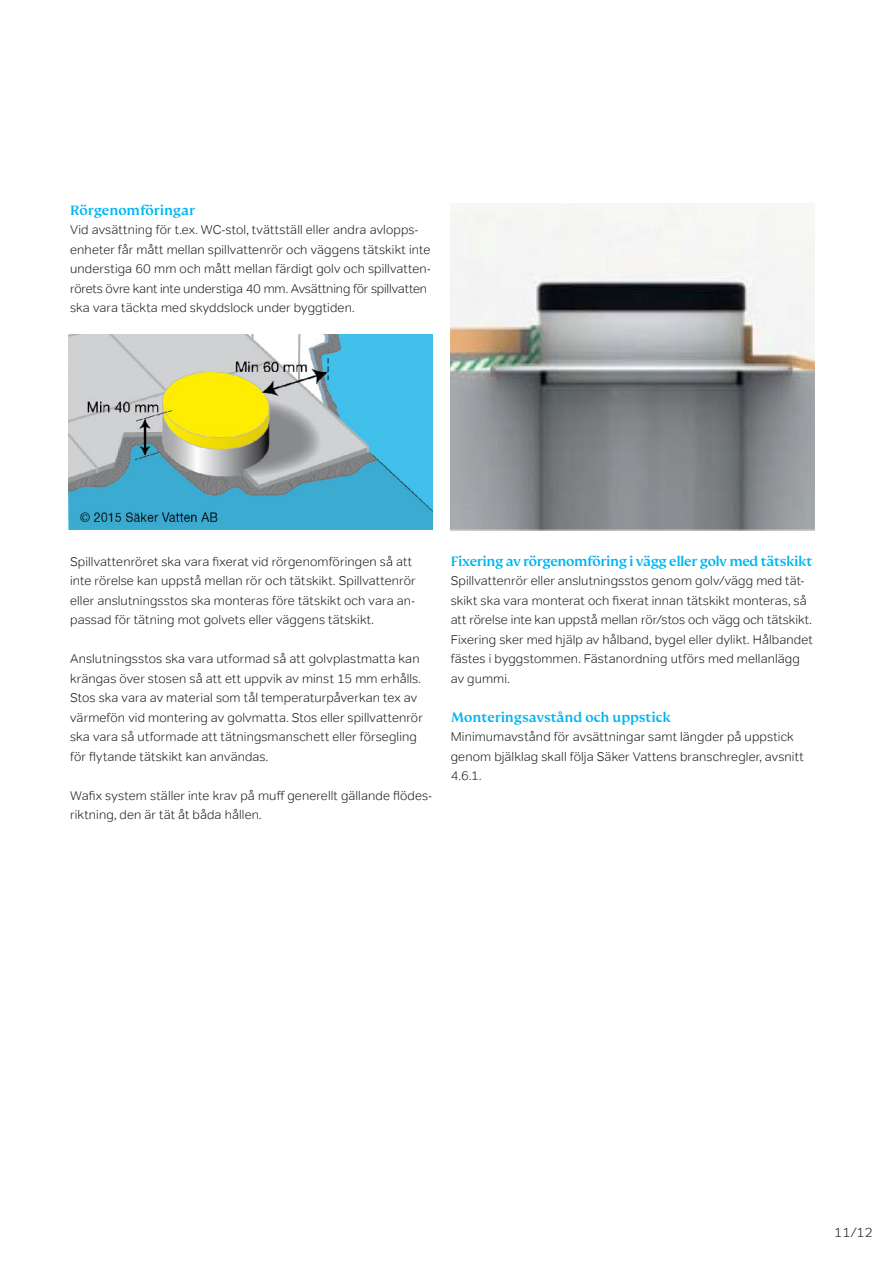
<style>
.page{position:relative;width:893px;height:1263px;background:#fff}
.page>*{position:absolute;margin:0;border:0;box-sizing:border-box;transform-origin:0 0}
.t1{font:500 15px "FS Kim";letter-spacing:-.01em;color:#00b6f0}
.t2{font:300 13.5px "Tondo";color:#231f20}
.t3{font:300 12.75px/19.5px "Tondo";letter-spacing:.005em;color:#231f20}
</style>
<div class="page">
<img style="left:451px;top:204px;width:363px;height:326px">
<img style="left:69px;top:334px;width:363px;height:196px">
<p class="t1" style="left:70px;top:204px;width:126px">Rörgenomföringar</p>
<p class="t3" style="left:70px;top:220px;width:362px">Vid avsättning för t.ex. WC-stol, tvättställ eller andra avlopps&shy;enheter får mått mellan spillvattenrör och väggens tätskikt inte understiga 60 mm och mått mellan färdigt golv och spillvatten&shy;rörets övre kant inte understiga 40 mm. Avsättning för spillvatten ska vara täckta med skyddslock under byggtiden.</p>
<p class="t3" style="left:70px;top:551px;width:347px">Spillvattenröret ska vara fixerat vid rörgenomföringen så att inte rörelse kan uppstå mellan rör och tätskikt. Spillvattenrör eller anslutningsstos ska monteras före tätskikt och vara an&shy;passad för tätning mot golvets eller väggens tätskikt.</p>
<p class="t3" style="left:70px;top:649px;width:354px">Anslutningsstos ska vara utformad så att golvplastmatta kan krängas över stosen så att ett uppvik av minst 15 mm erhålls.<br>Stos ska vara av material som tål temperaturpåverkan tex av värmefön vid montering av golvmatta. Stos eller spillvattenrör ska vara så utformade att tätningsmanschett eller försegling för flytande tätskikt kan användas.</p>
<p class="t3" style="left:70px;top:785px;width:363px">Wafix system ställer inte krav på muff generellt gällande flödes&shy;riktning, den är tät åt båda hållen.</p>
<p class="t1" style="left:451px;top:555px;width:363px">Fixering av rörgenomföring i vägg eller golv med tätskikt</p>
<p class="t3" style="left:451px;top:571px;width:363px">Spillvattenrör eller anslutningsstos genom golv/vägg med tät&shy;skikt ska vara monterat och fixerat innan tätskikt monteras, så att rörelse inte kan uppstå mellan rör/stos och vägg och tätskikt.<br>Fixering sker med hjälp av hålband, bygel eller dylikt. Hålbandet fästes i byggstommen. Fästanordning utförs med mellanlägg av gummi.</p>
<p class="t1" style="left:451px;top:711px;width:222px">Monteringsavstånd och uppstick</p>
<p class="t3" style="left:451px;top:727px;width:355px">Minimumavstånd för avsättningar samt längder på uppstick genom bjälklag skall följa Säker Vattens branschregler, avsnitt<br>4.6.1.</p>
<p class="t2" style="left:834px;top:1224px;width:40px">11/12</p>
</div>
